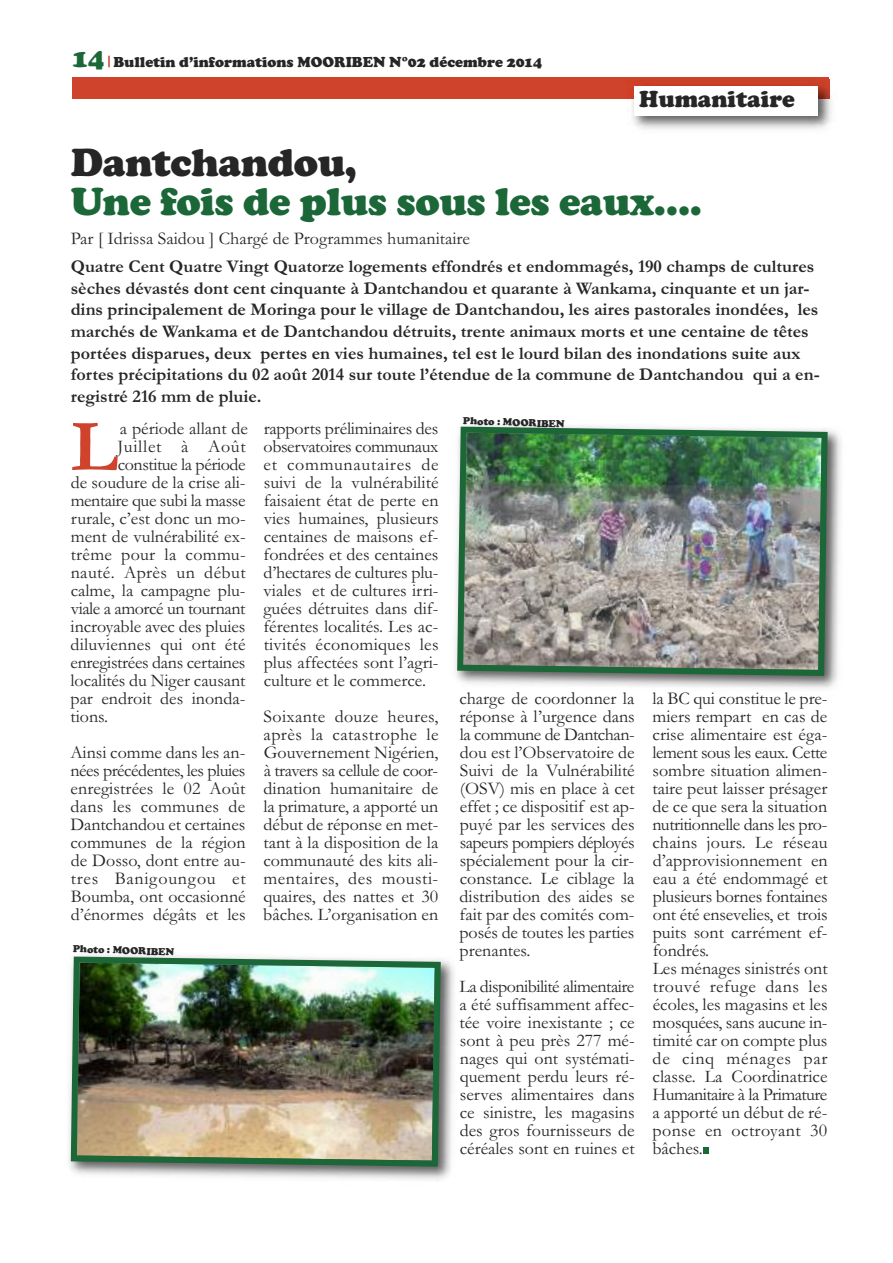
<style>
.page{position:relative;width:893px;height:1263px;background:#fff}
.page>*{position:absolute;margin:0;border:0;box-sizing:border-box;transform-origin:0 0}
.t1{font:700 73.95px "Garamond";color:#cf422b}
.t2{font:900 40.5px "Cooper";letter-spacing:-.01em;color:#1b6738}
.t3{font:900 40.5px "Cooper";letter-spacing:-.01em;color:#272627}
.t4{font:900 24px "Cooper";color:#272627}
.t5{font:18px/18px "Garamond";color:#272627;text-align:justify}
.t6{font:700 18px/21.6px "Garamond";color:#272627}
.t7{font:18px "Garamond";letter-spacing:-.02em;color:#272627}
.t8{font:18px "Garamond";letter-spacing:-.025em;color:#272627}
.t9{font:18px "Garamond";letter-spacing:.02em;color:#272627}
.t10{font:18px "Garamond";letter-spacing:.04em;color:#272627}
.t11{font:900 15px "Cooper";color:#272627}
.t12{font:900 10.5px "Cooper";color:#272627}
.s1{font-size:27px;color:#1b6738}
</style>
<div class="page">
<div style="left:72px;top:77px;width:757px;height:22px;background:#cf422b"></div>
<svg style="left:108px;top:56px;width:2px;height:11px"></svg>
<img style="left:632px;top:80px;width:200px;height:49px">
<div style="left:635px;top:86px;width:183px;height:30px;background:#fff"></div>
<img style="left:72px;top:960px;width:382px;height:221px">
<img style="left:69px;top:955px;width:375px;height:215px">
<img style="left:458px;top:430px;width:383px;height:258px">
<img style="left:455px;top:425px;width:376px;height:254px">
<div style="left:703px;top:1147px;width:6px;height:7px;background:#1b6738"></div>
<p class="t11" style="left:72px;top:53px;width:471px"><span class="s1">14</span> Bulletin d’informations MOORIBEN N°02 décembre 2014</p>
<h3 class="t4" style="left:639px;top:84px;width:157px">Humanitaire</h3>
<h2 class="t3" style="left:71px;top:138px;width:288px">Dantchandou,</h2>
<h2 class="t2" style="left:71px;top:177px;width:633px">Une fois de plus sous les eaux….</h2>
<p class="t6" style="left:71px;top:255px;width:750px">Quatre Cent Quatre Vingt Quatorze logements effondrés et endommagés, 190 champs de cultures sèches dévastés dont cent cinquante à Dantchandou et quarante à Wankama, cinquante et un jar&shy;dins principalement de Moringa pour le village de Dantchandou, les aires pastorales inondées, les marchés de Wankama et de Dantchandou détruits, trente animaux morts et une centaine de têtes portées disparues, deux pertes en vies humaines, tel est le lourd bilan des inondations suite aux fortes précipitations du 02 août 2014 sur toute l’étendue de la commune de Dantchandou qui a en&shy;registré 216 mm de pluie.</p>
<p class="t5" style="left:71px;top:229px;width:401px">Par [ Idrissa Saidou ] Chargé de Programmes humanitaire</p>
<h1 class="t1" style="left:71px;top:401px;width:48px">L</h1>
<p class="t5" style="left:120px;top:419px;width:130px">a période allant de</p>
<p class="t10" style="left:118px;top:436px;width:130px">Juillet à Août</p>
<p class="t8" style="left:118px;top:454px;width:130px">constitue la période</p>
<p class="t5" style="left:71px;top:473px;width:176px">de soudure de la crise ali-</p>
<p class="t7" style="left:71px;top:490px;width:176px">mentaire que subi la masse</p>
<p class="t5" style="left:71px;top:509px;width:176px">rurale, c’est donc un mo-</p>
<p class="t5" style="left:71px;top:527px;width:176px">ment de vulnérabilité ex-</p>
<p class="t5" style="left:71px;top:545px;width:176px">trême pour la commu-</p>
<p class="t9" style="left:71px;top:562px;width:176px">nauté. Après un début</p>
<p class="t5" style="left:71px;top:581px;width:176px">calme, la campagne plu-</p>
<p class="t8" style="left:71px;top:598px;width:176px">viale a amorcé un tournant</p>
<p class="t5" style="left:71px;top:617px;width:176px">incroyable avec des pluies</p>
<p class="t5" style="left:71px;top:635px;width:176px">diluviennes qui ont été</p>
<p class="t7" style="left:71px;top:652px;width:176px">enregistrées dans certaines</p>
<p class="t5" style="left:71px;top:671px;width:176px">localités du Niger causant</p>
<p class="t5" style="left:70px;top:689px;width:176px">par endroit des inonda-</p>
<p class="t5" style="left:70px;top:707px;width:39px">tions.</p>
<p class="t5" style="left:70px;top:743px;width:177px">Ainsi comme dans les an&shy;nées précédentes, les pluies enregistrées le 02 Août dans les communes de Dantchandou et certaines communes de la région de Dosso, dont entre au&shy;tres Banigoungou et Boumba, ont occasionné d’énormes dégâts et les</p>
<p class="t12" style="left:73px;top:942px;width:103px;rotate:2deg">Photo : MOORIBEN</p>
<p class="t5" style="left:263px;top:419px;width:177px">rapports préliminaires des observatoires communaux et communautaires de suivi de la vulnérabilité faisaient état de perte en vies humaines, plusieurs centaines de maisons ef&shy;fondrées et des centaines d’hectares de cultures plu&shy;viales et de cultures irri&shy;guées détruites dans dif&shy;férentes localités. Les ac&shy;tivités économiques les plus affectées sont l’agri&shy;culture et le commerce.</p>
<p class="t5" style="left:263px;top:707px;width:177px">Soixante douze heures, après la catastrophe le Gouvernement Nigérien, à travers sa cellule de coor&shy;dination humanitaire de la primature, a apporté un début de réponse en met&shy;tant à la disposition de la communauté des kits ali&shy;mentaires, des mousti&shy;quaires, des nattes et 30 bâches. L’organisation en</p>
<p class="t12" style="left:463px;top:414px;width:103px;rotate:2deg">Photo : MOORIBEN</p>
<p class="t5" style="left:459px;top:689px;width:177px">charge de coordonner la réponse à l’urgence dans la commune de Dantchan&shy;dou est l’Observatoire de Suivi de la Vulnérabilité (OSV) mis en place à cet effet ; ce dispositif est ap&shy;puyé par les services des sapeurs pompiers déployés spécialement pour la cir&shy;constance. Le ciblage la distribution des aides se fait par des comités com&shy;posés de toutes les parties prenantes.</p>
<p class="t5" style="left:459px;top:977px;width:177px">La disponibilité alimentaire a été suffisamment affec&shy;tée voire inexistante ; ce sont à peu près 277 mé&shy;nages qui ont systémati&shy;quement perdu leurs ré&shy;serves alimentaires dans ce sinistre, les magasins des gros fournisseurs de céréales sont en ruines et</p>
<p class="t5" style="left:652px;top:689px;width:177px;text-align:left">la BC qui constitue le pre&shy;miers rempart en cas de crise alimentaire est éga&shy;lement sous les eaux. Cette sombre situation alimen&shy;taire peut laisser présager de ce que sera la situation nutritionnelle dans les pro&shy;chains jours. Le réseau d’approvisionnement en eau a été endommagé et plusieurs bornes fontaines ont été ensevelies, et trois puits sont carrément ef&shy;fondrés.<br>Les ménages sinistrés ont trouvé refuge dans les écoles, les magasins et les mosquées, sans aucune in&shy;timité car on compte plus de cinq ménages par classe. La Coordinatrice<br>Humanitaire à la Primature a apporté un début de ré&shy;ponse en octroyant 30 bâches.</p>
</div>
